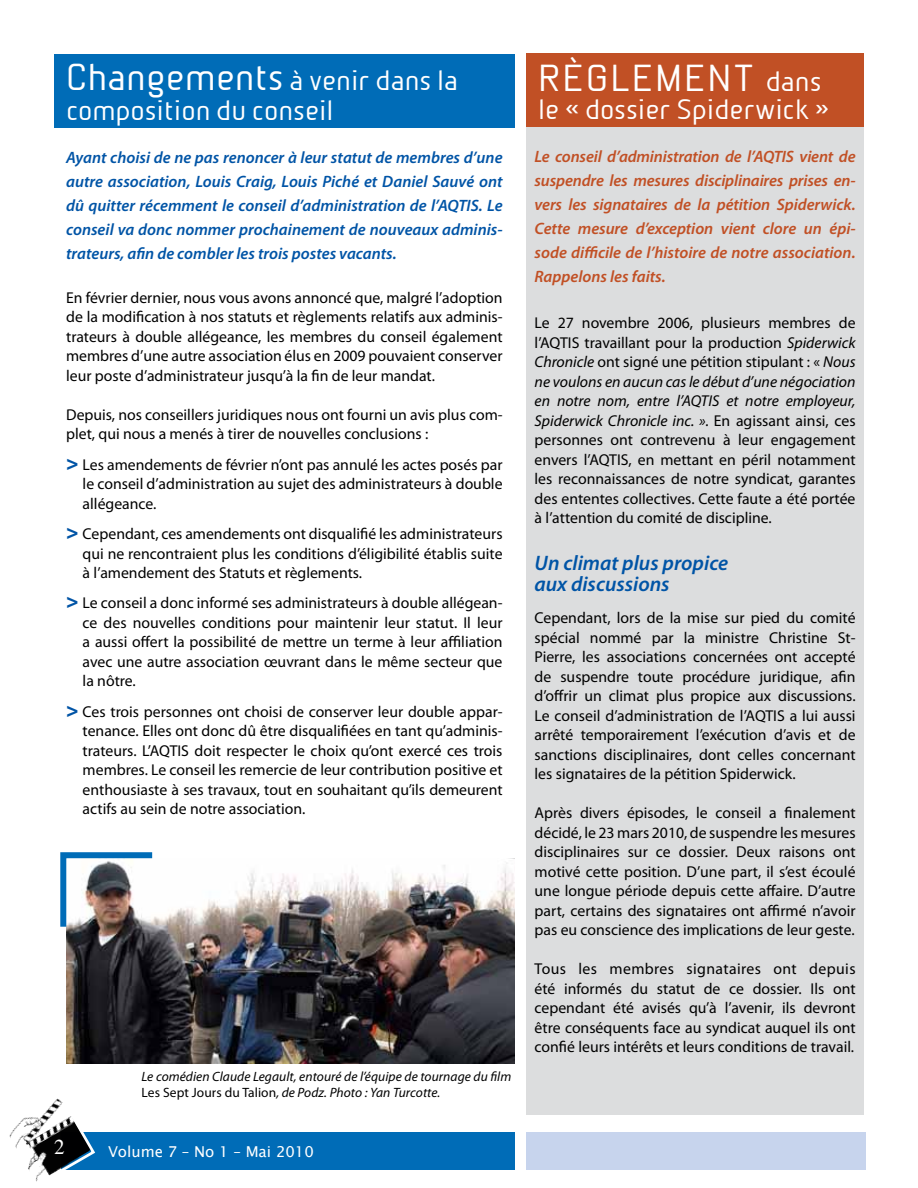
<style>
.page{position:relative;width:918px;height:1188px;background:#fff}
.page>*{position:absolute;margin:0;border:0;box-sizing:border-box;transform-origin:0 0}
.t1{font:36px "Beta Sans Norm";color:#fff}
.t2{font:27px/30px "Beta Sans Norm";color:#fff}
.t3{font:italic 600 21px/21px "Myriad Pro";color:#0054a6}
.t4{font:21px "Times";color:#fff}
.t5{font:italic 600 16.5px/24px "Myriad Pro";color:#0054a6;text-align:justify}
.t6{font:italic 600 16.5px/24px "Myriad Pro";color:#c15025;text-align:justify}
.t7{font:15.75px/19.5px "Myriad Pro";color:#000;text-align:justify}
.t8{font:15px "Lucida Sans Unicode";color:#fff}
.t9{font:italic 13.5px/16.2px "Myriad Pro";letter-spacing:.005em;color:#000}
.s1{font-size:36px}
.s2{font-weight:900;font-size:21px;color:#0054a6}
.s3{font-style:normal}
.s4{font-size:27px}
.s5{font-style:italic}
</style>
<div class="page">
<div style="left:62px;top:1133px;width:453px;height:37px;background:#006cb7"></div>
<div style="left:527px;top:53px;width:337px;height:74px;background:#c15025"></div>
<div style="left:527px;top:127px;width:337px;height:988px;background:#dcddde"></div>
<div style="left:54px;top:54px;width:461px;height:73px;background:#006cb7"></div>
<svg style="left:9px;top:1098px;width:88px;height:84px"></svg>
<img style="left:66px;top:858px;width:449px;height:206px">
<img style="left:60px;top:852px;width:98px;height:81px">
<div style="left:527px;top:1133px;width:339px;height:37px;background:#c7d4ed"></div>
<h2 class="t2" style="left:66px;top:65px;width:394px"><span class="s1">Changements</span> à venir dans la composition du conseil</h2>
<p class="t5" style="left:66px;top:145px;width:438px">Ayant choisi de ne pas renoncer à leur statut de membres d’une autre association, Louis Craig, Louis Piché et Daniel Sauvé ont dû quitter récemment le conseil d’administration de l’AQTIS. Le conseil va donc nommer prochainement de nouveaux adminis&shy;trateurs, afin de combler les trois postes vacants.</p>
<p class="t7" style="left:66px;top:288px;width:438px">En février dernier, nous vous avons annoncé que, malgré l’adoption de la modification à nos statuts et règlements relatifs aux adminis&shy;trateurs à double allégeance, les membres du conseil également membres d’une autre association élus en 2009 pouvaient conserver leur poste d’administrateur jusqu’à la fin de leur mandat.</p>
<p class="t7" style="left:66px;top:405px;width:438px">Depuis, nos conseillers juridiques nous ont fourni un avis plus com&shy;plet, qui nous a menés à tirer de nouvelles conclusions :</p>
<p class="t7" style="left:83px;top:454px;width:421px;text-indent:-17px"><span class="s2">&gt;</span> Les amendements de février n’ont pas annulé les actes posés par le conseil d’administration au sujet des administrateurs à double allégeance.</p>
<p class="t7" style="left:83px;top:524px;width:421px;text-indent:-16px"><span class="s2">&gt;</span> Cependant, ces amendements ont disqualifié les administrateurs qui ne rencontraient plus les conditions d’éligibilité établis suite à l’amendement des Statuts et règlements.</p>
<p class="t7" style="left:83px;top:593px;width:421px;text-indent:-16px"><span class="s2">&gt;</span> Le conseil a donc informé ses administrateurs à double allégean&shy;ce des nouvelles conditions pour maintenir leur statut. Il leur a aussi offert la possibilité de mettre un terme à leur affiliation avec une autre association œuvrant dans le même secteur que la nôtre.</p>
<p class="t7" style="left:83px;top:701px;width:421px;text-indent:-16px"><span class="s2">&gt;</span> Ces trois personnes ont choisi de conserver leur double appar&shy;tenance. Elles ont donc dû être disqualifiées en tant qu’adminis&shy;trateurs. L’AQTIS doit respecter le choix qu’ont exercé ces trois membres. Le conseil les remercie de leur contribution positive et enthousiaste à ses travaux, tout en souhaitant qu’ils demeurent actifs au sein de notre association.</p>
<p class="t9" style="left:142px;top:1068px;width:371px">Le comédien Claude Legault, entouré de l’équipe de tournage du film<br><span class="s3">Les Sept Jours du Talion</span>, de Podz. Photo : Yan Turcotte.</p>
<h3 class="t4" style="left:54px;top:1128px;width:12px">2</h3>
<p class="t8" style="left:108px;top:1140px;width:207px">Volume 7 – No 1 – Mai 2010</p>
<h1 class="t1" style="left:538px;top:57px;width:285px">Règlement <span class="s4">dans</span></h1>
<h2 class="t2" style="left:538px;top:95px;width:293px">le « dossier Spiderwick »</h2>
<p class="t6" style="left:535px;top:144px;width:323px">Le conseil d’administration de l’AQTIS vient de suspendre les mesures disciplinaires prises en&shy;vers les signataires de la pétition Spiderwick.<br>Cette mesure d’exception vient clore un épi&shy;sode difficile de l’histoire de notre association.<br>Rappelons les faits.</p>
<p class="t7" style="left:535px;top:313px;width:323px">Le 27 novembre 2006, plusieurs membres de l’AQTIS travaillant pour la production <span class="s5">Spiderwick Chronicle</span> ont signé une pétition stipulant : « <span class="s5">Nous ne voulons en aucun cas le début d’une négociation en notre nom, entre l’AQTIS et notre employeur, Spiderwick Chronicle inc. ».</span> En agissant ainsi, ces personnes ont contrevenu à leur engagement envers l’AQTIS, en mettant en péril notamment les reconnaissances de notre syndicat, garantes des ententes collectives. Cette faute a été portée à l’attention du comité de discipline.</p>
<h3 class="t3" style="left:535px;top:552px;width:195px">Un climat plus propice aux discussions</h3>
<p class="t7" style="left:535px;top:608px;width:323px">Cependant, lors de la mise sur pied du comité spécial nommé par la ministre Christine St-Pierre, les associations concernées ont accepté de suspendre toute procédure juridique, afin d’offrir un climat plus propice aux discussions.<br>Le conseil d’administration de l’AQTIS a lui aussi arrêté temporairement l’exécution d’avis et de sanctions disciplinaires, dont celles concernant les signataires de la pétition Spiderwick.</p>
<p class="t7" style="left:535px;top:803px;width:323px">Après divers épisodes, le conseil a finalement décidé, le 23 mars 2010, de suspendre les mesures disciplinaires sur ce dossier. Deux raisons ont motivé cette position. D’une part, il s’est écoulé une longue période depuis cette affaire. D’autre part, certains des signataires ont affirmé n’avoir pas eu conscience des implications de leur geste.</p>
<p class="t7" style="left:535px;top:959px;width:323px">Tous les membres signataires ont depuis été informés du statut de ce dossier. Ils ont cependant été avisés qu’à l’avenir, ils devront être conséquents face au syndicat auquel ils ont confié leurs intérêts et leurs conditions de travail.</p>
</div>
